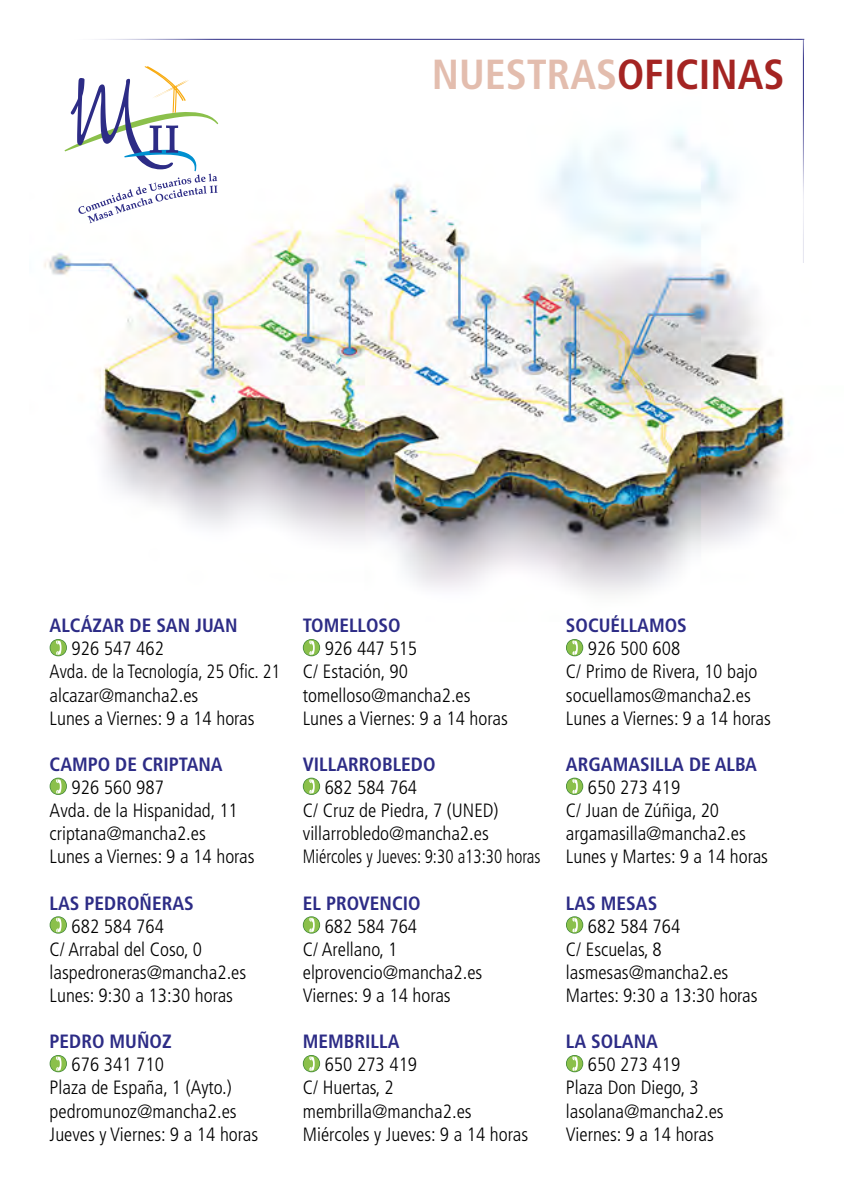
<style>
.page{position:relative;width:844px;height:1191px;background:#fff}
.page>*{position:absolute;margin:0;border:0;box-sizing:border-box;transform-origin:0 0}
.t1{font:700 condensed 42px "Frutiger";color:#e3bdae}
.t2{font:300 condensed 19.25px/23.1px "Frutiger";color:#000}
.t3{font:700 condensed 19.25px "Frutiger";color:#2d2c86}
.s1{color:#a42422}
</style>
<div class="page">
<img style="left:44px;top:50px;width:760px;height:544px">
<svg style="left:64px;top:66px;width:154px;height:157px"></svg>
<svg style="left:50px;top:639px;width:17px;height:17px"></svg>
<svg style="left:50px;top:777px;width:17px;height:18px"></svg>
<svg style="left:50px;top:916px;width:17px;height:17px"></svg>
<svg style="left:50px;top:1055px;width:17px;height:17px"></svg>
<svg style="left:303px;top:639px;width:17px;height:17px"></svg>
<svg style="left:303px;top:777px;width:17px;height:18px"></svg>
<svg style="left:303px;top:916px;width:17px;height:17px"></svg>
<svg style="left:303px;top:1055px;width:17px;height:17px"></svg>
<svg style="left:566px;top:639px;width:17px;height:17px"></svg>
<svg style="left:566px;top:777px;width:17px;height:18px"></svg>
<svg style="left:566px;top:916px;width:17px;height:17px"></svg>
<svg style="left:566px;top:1055px;width:17px;height:17px"></svg>
<hr style="left:60px;top:39px;width:744px;height:1px;background:#2d2c86">
<hr style="left:802px;top:40px;width:1px;height:223px;background:#2d2c86">
<h1 class="t1" style="left:431px;top:49px;width:354px">NUESTRAS<span class="s1">OFICINAS</span></h1>
<p class="t3" style="left:50px;top:614px;width:189px">ALCÁZAR DE SAN JUAN</p>
<p class="t2" style="left:50px;top:637px;width:232px;text-indent:22px">926 547 462<br>Avda. de la Tecnología, 25 Ofic. 21 alcazar@mancha2.es<br>Lunes a Viernes: 9 a 14 horas</p>
<p class="t3" style="left:50px;top:753px;width:174px">CAMPO DE CRIPTANA</p>
<p class="t2" style="left:50px;top:776px;width:206px;text-indent:22px">926 560 987<br>Avda. de la Hispanidad, 11 criptana@mancha2.es<br>Lunes a Viernes: 9 a 14 horas</p>
<p class="t3" style="left:50px;top:891px;width:146px">LAS PEDROÑERAS</p>
<p class="t2" style="left:50px;top:914px;width:198px;text-indent:22px">682 584 764<br>C/ Arrabal del Coso, 0 laspedroneras@mancha2.es<br>Lunes: 9:30 a 13:30 horas</p>
<p class="t3" style="left:50px;top:1030px;width:123px">PEDRO MUÑOZ</p>
<p class="t2" style="left:50px;top:1053px;width:210px;text-indent:22px">676 341 710<br>Plaza de España, 1 (Ayto.) pedromunoz@mancha2.es<br>Jueves y Viernes: 9 a 14 horas</p>
<p class="t3" style="left:303px;top:614px;width:99px">TOMELLOSO</p>
<p class="t2" style="left:303px;top:637px;width:206px;text-indent:22px">926 447 515<br>C/ Estación, 90 tomelloso@mancha2.es<br>Lunes a Viernes: 9 a 14 horas</p>
<p class="t3" style="left:303px;top:753px;width:134px">VILLARROBLEDO</p>
<p class="t2" style="left:303px;top:776px;width:239px;text-indent:22px">682 584 764<br>C/ Cruz de Piedra, 7 (UNED) villarrobledo@mancha2.es<br>Miércoles y Jueves: 9:30 a13:30 horas</p>
<p class="t3" style="left:303px;top:891px;width:119px">EL PROVENCIO</p>
<p class="t2" style="left:303px;top:914px;width:181px;text-indent:22px">682 584 764<br>C/ Arellano, 1 elprovencio@mancha2.es<br>Viernes: 9 a 14 horas</p>
<p class="t3" style="left:303px;top:1030px;width:98px">MEMBRILLA</p>
<p class="t2" style="left:303px;top:1053px;width:227px;text-indent:22px">650 273 419<br>C/ Huertas, 2 membrilla@mancha2.es<br>Miércoles y Jueves: 9 a 14 horas</p>
<p class="t3" style="left:566px;top:614px;width:122px">SOCUÉLLAMOS</p>
<p class="t2" style="left:566px;top:637px;width:206px;text-indent:22px">926 500 608<br>C/ Primo de Rivera, 10 bajo socuellamos@mancha2.es<br>Lunes a Viernes: 9 a 14 horas</p>
<p class="t3" style="left:566px;top:753px;width:192px">ARGAMASILLA DE ALBA</p>
<p class="t2" style="left:566px;top:776px;width:203px;text-indent:22px">650 273 419<br>C/ Juan de Zúñiga, 20 argamasilla@mancha2.es<br>Lunes y Martes: 9 a 14 horas</p>
<p class="t3" style="left:566px;top:891px;width:93px">LAS MESAS</p>
<p class="t2" style="left:566px;top:914px;width:193px;text-indent:22px">682 584 764<br>C/ Escuelas, 8 lasmesas@mancha2.es<br>Martes: 9:30 a 13:30 horas</p>
<p class="t3" style="left:566px;top:1030px;width:93px">LA SOLANA</p>
<p class="t2" style="left:566px;top:1053px;width:159px;text-indent:22px">650 273 419<br>Plaza Don Diego, 3 lasolana@mancha2.es<br>Viernes: 9 a 14 horas</p>
</div>
